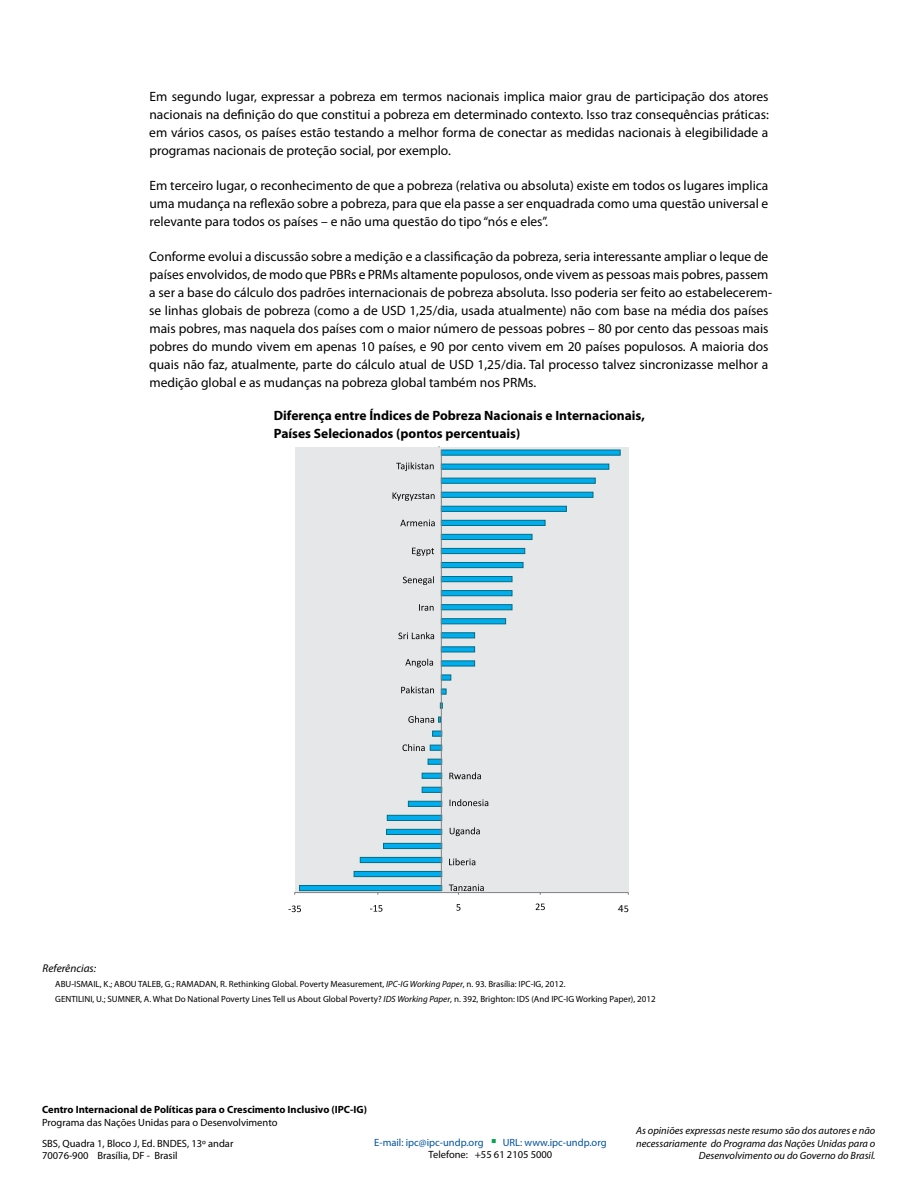
<style>
.page{position:relative;width:918px;height:1188px;background:#fff}
.page>*{position:absolute;margin:0;border:0;box-sizing:border-box;transform-origin:0 0}
.t1{font:13.5px/18px "Myriad Pro";color:#000;text-align:justify}
.t2{font:700 13.5px/18px "Myriad Pro";color:#000}
.t3{font:italic 11.25px "Myriad Pro";color:#000}
.t4{font:italic 10.5px/12.6px "Myriad Pro";color:#000;text-align:right}
.t5{font:10.5px/21.1px "Myriad Pro";color:#000}
.t6{font:10.5px/12.6px "Myriad Pro";color:#00529c;text-align:center}
.t7{font:700 10.5px "Myriad Pro";color:#000}
.t8{font:9px/15px "Myriad Pro";color:#000}
.s1{font-style:italic}
.s2{color:#00a651}
.s3{color:#000}
</style>
<div class="page">
<div style="left:295px;top:447px;width:333px;height:446px;background:#e6e7e8"></div>
<svg style="left:442px;top:450px;width:179px;height:6px"></svg>
<svg style="left:442px;top:464px;width:167px;height:6px"></svg>
<svg style="left:442px;top:478px;width:154px;height:6px"></svg>
<svg style="left:442px;top:492px;width:151px;height:6px"></svg>
<svg style="left:442px;top:506px;width:125px;height:6px"></svg>
<svg style="left:442px;top:520px;width:103px;height:6px"></svg>
<svg style="left:442px;top:534px;width:90px;height:6px"></svg>
<svg style="left:442px;top:548px;width:83px;height:6px"></svg>
<svg style="left:442px;top:562px;width:81px;height:6px"></svg>
<svg style="left:442px;top:576px;width:70px;height:6px"></svg>
<svg style="left:442px;top:590px;width:70px;height:6px"></svg>
<svg style="left:442px;top:604px;width:70px;height:6px"></svg>
<svg style="left:442px;top:618px;width:64px;height:6px"></svg>
<svg style="left:442px;top:632px;width:33px;height:6px"></svg>
<svg style="left:442px;top:646px;width:33px;height:6px"></svg>
<svg style="left:442px;top:660px;width:33px;height:6px"></svg>
<svg style="left:442px;top:675px;width:9px;height:5px"></svg>
<svg style="left:442px;top:689px;width:4px;height:6px"></svg>
<svg style="left:354px;top:871px;width:87px;height:6px"></svg>
<svg style="left:383px;top:843px;width:58px;height:6px"></svg>
<svg style="left:360px;top:857px;width:81px;height:6px"></svg>
<svg style="left:386px;top:829px;width:55px;height:6px"></svg>
<svg style="left:387px;top:815px;width:54px;height:6px"></svg>
<svg style="left:408px;top:801px;width:33px;height:6px"></svg>
<svg style="left:422px;top:787px;width:19px;height:6px"></svg>
<svg style="left:422px;top:773px;width:19px;height:6px"></svg>
<svg style="left:428px;top:759px;width:13px;height:6px"></svg>
<svg style="left:430px;top:745px;width:11px;height:6px"></svg>
<svg style="left:432px;top:731px;width:9px;height:6px"></svg>
<svg style="left:440px;top:703px;width:3px;height:6px"></svg>
<hr style="left:441px;top:450px;width:1px;height:441px;background:#808285">
<svg style="left:396px;top:462px;width:38px;height:9px"></svg>
<svg style="left:393px;top:492px;width:42px;height:9px"></svg>
<svg style="left:400px;top:520px;width:35px;height:6px"></svg>
<svg style="left:412px;top:548px;width:22px;height:8px"></svg>
<svg style="left:403px;top:576px;width:31px;height:9px"></svg>
<svg style="left:419px;top:604px;width:15px;height:7px"></svg>
<svg style="left:398px;top:632px;width:36px;height:7px"></svg>
<svg style="left:405px;top:659px;width:28px;height:8px"></svg>
<svg style="left:401px;top:686px;width:33px;height:7px"></svg>
<svg style="left:408px;top:716px;width:33px;height:7px"></svg>
<svg style="left:403px;top:744px;width:22px;height:7px"></svg>
<svg style="left:449px;top:772px;width:32px;height:7px"></svg>
<svg style="left:450px;top:799px;width:38px;height:7px"></svg>
<svg style="left:450px;top:827px;width:30px;height:9px"></svg>
<svg style="left:449px;top:858px;width:26px;height:7px"></svg>
<svg style="left:288px;top:906px;width:13px;height:6px"></svg>
<svg style="left:624px;top:906px;width:4px;height:6px"></svg>
<svg style="left:370px;top:905px;width:12px;height:7px"></svg>
<svg style="left:456px;top:904px;width:5px;height:7px"></svg>
<svg style="left:536px;top:904px;width:9px;height:6px"></svg>
<svg style="left:294px;top:884px;width:335px;height:11px"></svg>
<p class="t1" style="left:149px;top:87px;width:621px">Em segundo lugar, expressar a pobreza em termos nacionais implica maior grau de participação dos atores nacionais na definição do que constitui a pobreza em determinado contexto. Isso traz consequências práticas: em vários casos, os países estão testando a melhor forma de conectar as medidas nacionais à elegibilidade a programas nacionais de proteção social, por exemplo.</p>
<p class="t1" style="left:149px;top:176px;width:620px">Em terceiro lugar, o reconhecimento de que a pobreza (relativa ou absoluta) existe em todos os lugares implica uma mudança na reflexão sobre a pobreza, para que ela passe a ser enquadrada como uma questão universal e relevante para todos os países – e não uma questão do tipo “nós e eles”.</p>
<p class="t1" style="left:149px;top:247px;width:624px;text-align:left">Conforme evolui a discussão sobre a medição e a classificação da pobreza, seria interessante ampliar o leque de países envolvidos, de modo que PBRs e PRMs altamente populosos, onde vivem as pessoas mais pobres, passem a ser a base do cálculo dos padrões internacionais de pobreza absoluta. Isso poderia ser feito ao estabelecerem&shy;se linhas globais de pobreza (como a de USD 1,25/dia, usada atualmente) não com base na média dos países mais pobres, mas naquela dos países com o maior número de pessoas pobres – 80 por cento das pessoas mais pobres do mundo vivem em apenas 10 países, e 90 por cento vivem em 20 países populosos. A maioria dos quais não faz, atualmente, parte do cálculo atual de USD 1,25/dia. Tal processo talvez sincronizasse melhor a medição global e as mudanças na pobreza global também nos PRMs.</p>
<p class="t2" style="left:274px;top:406px;width:373px">Diferença entre Índices de Pobreza Nacionais e Internacionais,<br>Países Selecionados (pontos percentuais)</p>
<p class="t5" style="left:618px;top:898px;width:7px">4</p>
<p class="t3" style="left:43px;top:961px;width:55px">Referências:</p>
<p class="t8" style="left:55px;top:976px;width:602px">ABU-ISMAIL, K.; ABOU TALEB, G.; RAMADAN, R. Rethinking Global. Poverty Measurement, <span class="s1">IPC-IG Working Paper</span>, n. 93. Brasília: IPC-IG, 2012.<br>GENTILINI, U.; SUMNER, A. What Do National Poverty Lines Tell us About Global Poverty? <span class="s1">IDS Working Paper</span>, n. 392, Brighton: IDS (And IPC-IG Working Paper), 2012</p>
<p class="t7" style="left:42px;top:1103px;width:326px">Centro Internacional de Políticas para o Crescimento Inclusivo (IPC-IG)</p>
<p class="t5" style="left:42px;top:1111px;width:237px">Programa das Nações Unidas para o Desenvolvimento<br>SBS, Quadra 1, Bloco J, Ed. BNDES, 13º andar</p>
<p class="t5" style="left:42px;top:1145px;width:137px">70076-900 Brasília, DF - Brasil</p>
<p class="t6" style="left:374px;top:1136px;width:234px">E-mail: ipc@ipc-undp.org <span class="s2">▪</span> URL: www.ipc-undp.org<br><span class="s3">Telefone: +55 61 2105 5000</span></p>
<p class="t4" style="left:636px;top:1124px;width:241px">As opiniões expressas neste resumo são dos autores e não necessariamente do Programa das Nações Unidas para o<br>Desenvolvimento ou do Governo do Brasil.</p>
</div>
